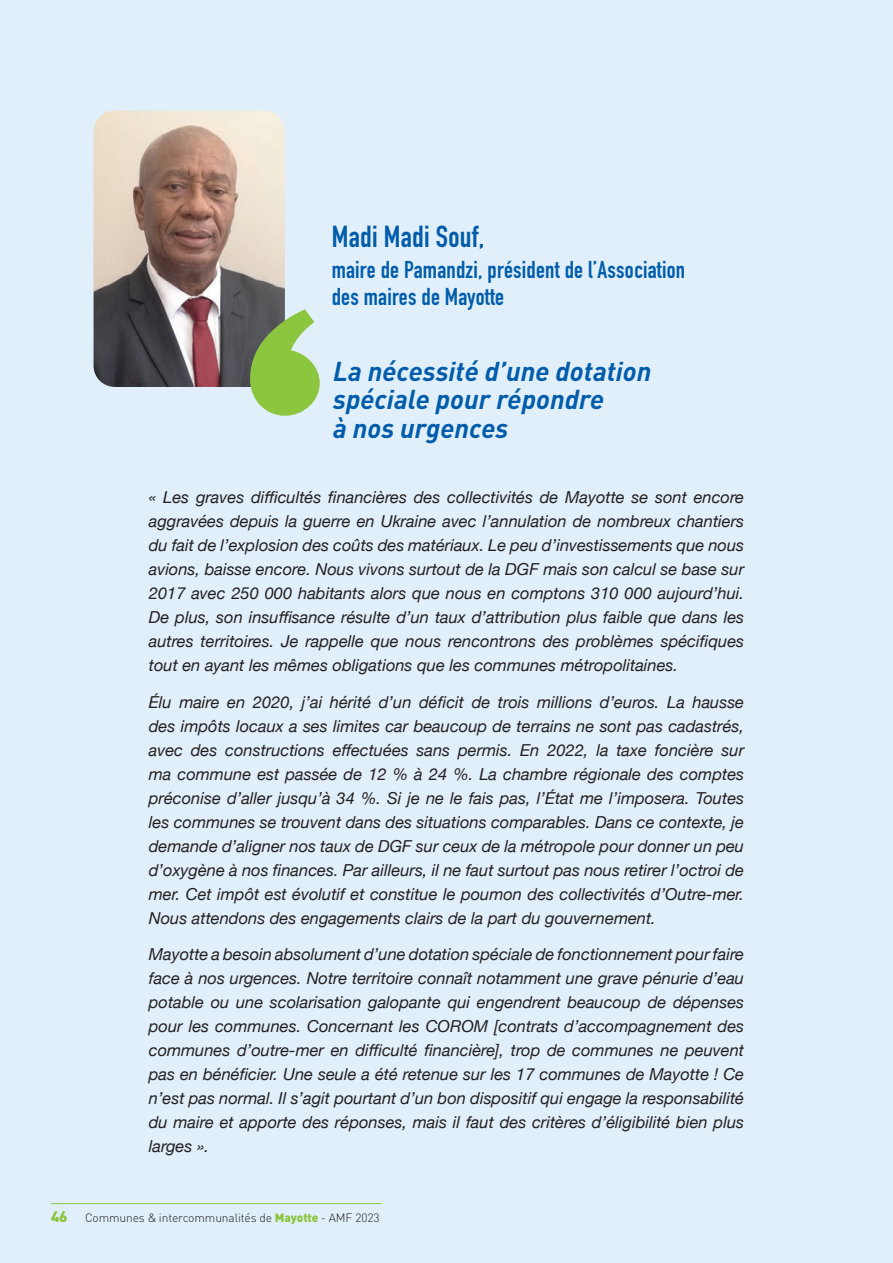
<style>
.page{position:relative;width:893px;height:1263px;background:#e0eff9}
.page>*{position:absolute;margin:0;border:0;box-sizing:border-box;transform-origin:0 0}
.t1{font:30px "DIN Engschrift LT Pro";letter-spacing:.01em;color:#015dab}
.t2{font:italic 700 27px/28.5px "DIN Pro";color:#015dab}
.t3{font:24px/27px "DIN Engschrift LT Pro";letter-spacing:.01em;color:#015dab}
.t4{font:italic 16.5px/24px "Helvetica Neue";color:#231f20;text-align:justify}
.t5{font:300 12px "DIN Pro";letter-spacing:-.01em;color:#231f20}
.s1{font-weight:900;font-size:15px;color:#8bc63e}
.s2{font-weight:900;color:#8bc63e}
</style>
<div class="page">
<hr style="left:51px;top:1203px;width:330px;height:1px;background:#8bc63e">
<img style="left:94px;top:111px;width:191px;height:276px">
<svg style="left:250px;top:309px;width:70px;height:107px"></svg>
<h1 class="t1" style="left:332px;top:219px;width:154px">Madi Madi Souf,</h1>
<h3 class="t3" style="left:332px;top:256px;width:355px">maire de Pamandzi, président de l’Association des maires de Mayotte</h3>
<h2 class="t2" style="left:333px;top:355px;width:320px">La nécessité d’une dotation spéciale pour répondre<br>à nos urgences</h2>
<p class="t4" style="left:149px;top:486px;width:597px">« Les graves difficultés financières des collectivités de Mayotte se sont encore aggravées depuis la guerre en Ukraine avec l’annulation de nombreux chantiers du fait de l’explosion des coûts des matériaux. Le peu d’investissements que nous avions, baisse encore. Nous vivons surtout de la DGF mais son calcul se base sur 2017 avec 250 000 habitants alors que nous en comptons 310 000 aujourd’hui.<br>De plus, son insuffisance résulte d’un taux d’attribution plus faible que dans les autres territoires. Je rappelle que nous rencontrons des problèmes spécifiques tout en ayant les mêmes obligations que les communes métropolitaines.</p>
<p class="t4" style="left:149px;top:691px;width:597px">Élu maire en 2020, j’ai hérité d’un déficit de trois millions d’euros. La hausse des impôts locaux a ses limites car beaucoup de terrains ne sont pas cadastrés, avec des constructions effectuées sans permis. En 2022, la taxe foncière sur ma commune est passée de 12 % à 24 %. La chambre régionale des comptes préconise d’aller jusqu’à 34 %. Si je ne le fais pas, l’État me l’imposera. Toutes les communes se trouvent dans des situations comparables. Dans ce contexte, je demande d’aligner nos taux de DGF sur ceux de la métropole pour donner un peu d’oxygène à nos finances. Par ailleurs, il ne faut surtout pas nous retirer l’octroi de mer. Cet impôt est évolutif et constitue le poumon des collectivités d’Outre-mer.<br>Nous attendons des engagements clairs de la part du gouvernement.</p>
<p class="t4" style="left:149px;top:943px;width:597px">Mayotte a besoin absolument d’une dotation spéciale de fonctionnement pour faire face à nos urgences. Notre territoire connaît notamment une grave pénurie d’eau potable ou une scolarisation galopante qui engendrent beaucoup de dépenses pour les communes. Concernant les COROM [contrats d’accompagnement des communes d’outre-mer en difficulté financière], trop de communes ne peuvent pas en bénéficier. Une seule a été retenue sur les 17 communes de Mayotte ! Ce n’est pas normal. Il s’agit pourtant d’un bon dispositif qui engage la responsabilité du maire et apporte des réponses, mais il faut des critères d’éligibilité bien plus larges ».</p>
<p class="t5" style="left:51px;top:1208px;width:330px"><span class="s1">46</span> Communes &amp; intercommunalités de <span class="s2">Mayotte</span> - AMF 2023</p>
</div>
